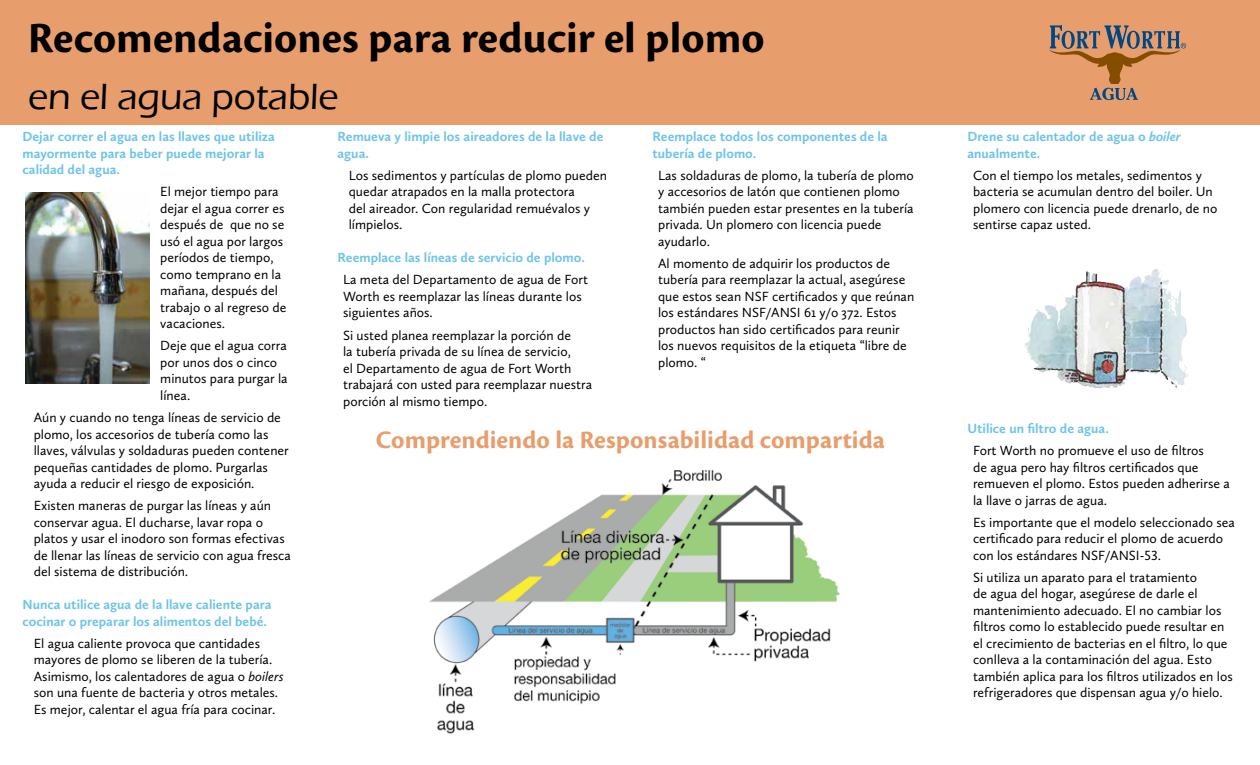
<style>
.page{position:relative;width:1260px;height:765px;background:#fff}
.page>*{position:absolute;margin:0;border:0;box-sizing:border-box;transform-origin:0 0}
.t1{font:700 45px "Cronos Pro";letter-spacing:.005em;color:#000}
.t2{font:500 37.5px "Eras ITC";color:#000}
.t3{font:700 26.12px "Cronos Pro";letter-spacing:.005em;color:#e89e6c}
.t4{font:13.75px/16.5px "Calluna Sans";color:#000}
.t5{font:700 13.75px/16.5px "Calluna Sans";color:#6ec4e9}
.s1{font-style:italic}
</style>
<div class="page">
<div style="left:0;top:0;width:1260px;height:124px;background:#e89e6c"></div>
<img style="left:25px;top:192px;width:124px;height:191px">
<img style="left:1024px;top:269px;width:143px;height:119px">
<svg style="left:1049px;top:25px;width:137px;height:75px"></svg>
<img style="left:429px;top:470px;width:411px;height:264px">
<h1 class="t1" style="left:28px;top:12px;width:738px">Recomendaciones para reducir el plomo</h1>
<h2 class="t2" style="left:28px;top:75px;width:312px">en el agua potable</h2>
<p class="t5" style="left:22px;top:128px;width:254px">Dejar correr el agua en las llaves que utiliza mayormente para beber puede mejorar la calidad del agua.</p>
<p class="t4" style="left:160px;top:183px;width:128px">El mejor tiempo para dejar el agua correr es después de que no se usó el agua por largos períodos de tiempo, como temprano en la mañana, después del trabajo o al regreso de vacaciones.</p>
<p class="t4" style="left:160px;top:337px;width:129px">Deje que el agua corra por unos dos o cinco minutos para purgar la línea.</p>
<p class="t4" style="left:34px;top:409px;width:257px">Aún y cuando no tenga líneas de servicio de plomo, los accesorios de tubería como las llaves, válvulas y soldaduras pueden contener pequeñas cantidades de plomo. Purgarlas ayuda a reducir el riesgo de exposición.</p>
<p class="t4" style="left:34px;top:497px;width:259px">Existen maneras de purgar las líneas y aún conservar agua. El ducharse, lavar ropa o platos y usar el inodoro son formas efectivas de llenar las líneas de servicio con agua fresca del sistema de distribución.</p>
<p class="t5" style="left:23px;top:596px;width:251px">Nunca utilice agua de la llave caliente para cocinar o preparar los alimentos del bebé.</p>
<p class="t4" style="left:34px;top:635px;width:251px">El agua caliente provoca que cantidades mayores de plomo se liberen de la tubería.<br>Asimismo, los calentadores de agua o <span class="s1">boilers </span>son una fuente de bacteria y otros metales.<br>Es mejor, calentar el agua fría para cocinar.</p>
<p class="t5" style="left:338px;top:128px;width:267px">Remueva y limpie los aireadores de la llave de agua.</p>
<p class="t4" style="left:349px;top:167px;width:260px">Los sedimentos y partículas de plomo pueden quedar atrapados en la malla protectora<br>del aireador. Con regularidad remuévalos y límpielos.</p>
<p class="t5" style="left:338px;top:249px;width:249px">Reemplace las líneas de servicio de plomo.</p>
<p class="t4" style="left:343px;top:271px;width:246px">La meta del Departamento de agua de Fort<br>Worth es reemplazar las líneas durante los siguientes años.</p>
<p class="t4" style="left:343px;top:326px;width:251px">Si usted planea reemplazar la porción de<br>la tubería privada de su línea de servicio,<br>el Departamento de agua de Fort Worth trabajará con usted para reemplazar nuestra porción al mismo tiempo.</p>
<p class="t5" style="left:653px;top:128px;width:237px">Reemplace todos los componentes de la tubería de plomo.</p>
<p class="t4" style="left:658px;top:167px;width:257px">Las soldaduras de plomo, la tubería de plomo y accesorios de latón que contienen plomo también pueden estar presentes en la tubería privada. Un plomero con licencia puede ayudarlo.</p>
<p class="t4" style="left:658px;top:255px;width:258px">Al momento de adquirir los productos de tubería para reemplazar la actual, asegúrese que estos sean NSF certificados y que reúnan los estándares NSF/ANSI 61 y/o 372. Estos productos han sido certificados para reunir los nuevos requisitos de la etiqueta “libre de plomo. “</p>
<h3 class="t3" style="left:376px;top:425px;width:511px">Comprendiendo la Responsabilidad compartida</h3>
<p class="t5" style="left:968px;top:128px;width:215px">Drene su calentador de agua o <span class="s1">boiler </span>anualmente.</p>
<p class="t4" style="left:973px;top:167px;width:246px">Con el tiempo los metales, sedimentos y bacteria se acumulan dentro del boiler. Un plomero con licencia puede drenarlo, de no sentirse capaz usted.</p>
<p class="t5" style="left:968px;top:420px;width:143px">Utilice un filtro de agua.</p>
<p class="t4" style="left:973px;top:442px;width:258px">Fort Worth no promueve el uso de filtros<br>de agua pero hay filtros certificados que remueven el plomo. Estos pueden adherirse a la llave o jarras de agua.</p>
<p class="t4" style="left:973px;top:514px;width:263px">Es importante que el modelo seleccionado sea certificado para reducir el plomo de acuerdo con los estándares NSF/ANSI-53.</p>
<p class="t4" style="left:973px;top:569px;width:261px">Si utiliza un aparato para el tratamiento<br>de agua del hogar, asegúrese de darle el mantenimiento adecuado. El no cambiar los filtros como lo establecido puede resultar en el crecimiento de bacterias en el filtro, lo que conlleva a la contaminación del agua. Esto también aplica para los filtros utilizados en los refrigeradores que dispensan agua y/o hielo.</p>
</div>
